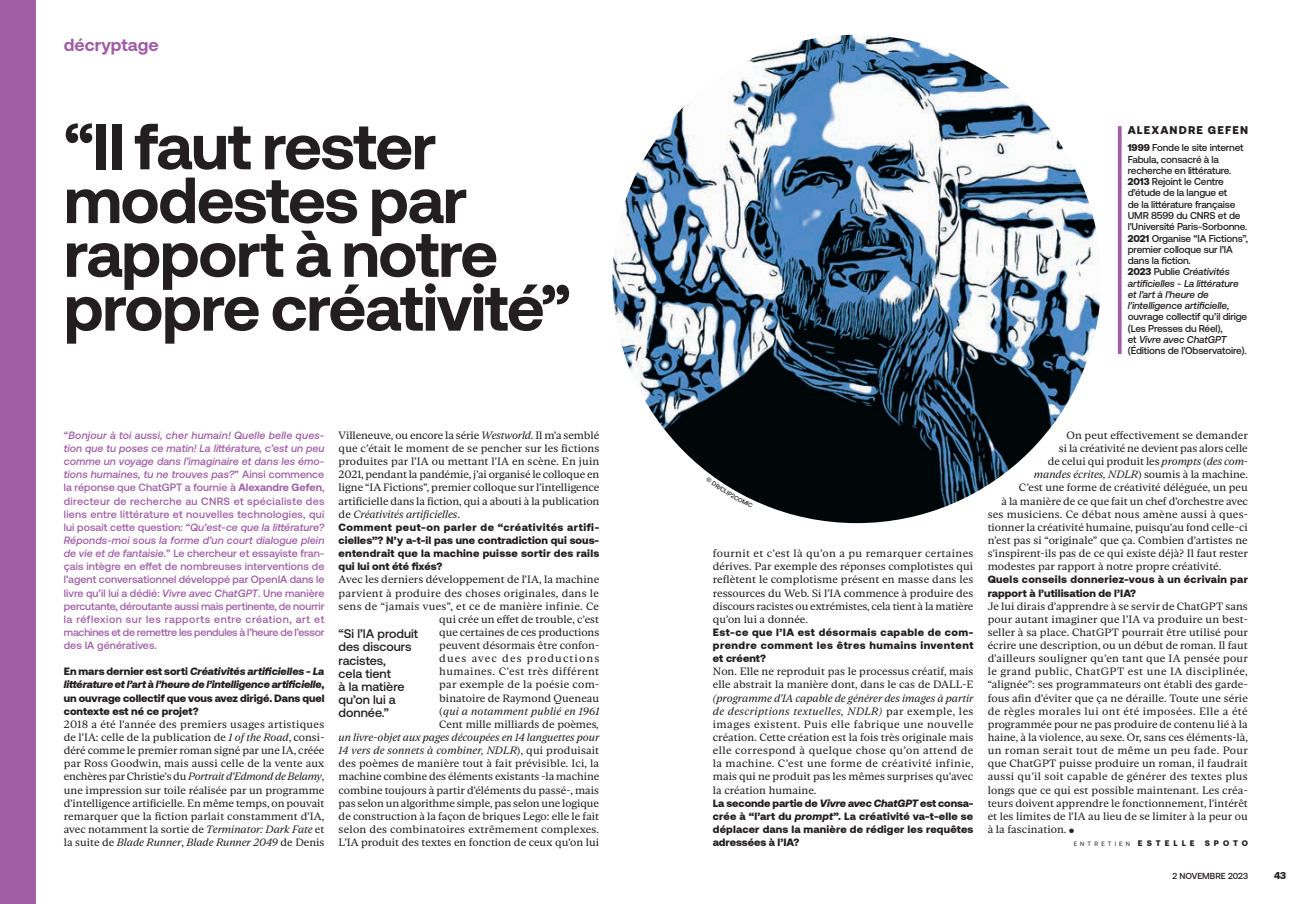
<style>
.page{position:relative;width:1312px;height:904px;background:#fff}
.page>*{position:absolute;margin:0;border:0;box-sizing:border-box;transform-origin:0 0}
.t1{font:700 65px/53.8px "Aeonik";letter-spacing:-.02em;color:#231f20}
.t2{font:700 17.5px "Aeonik";color:#a05ea6}
.t3{font:500 12.5px/13.1px "Aeonik";color:#231f20}
.t4{font:900 11.25px "Aeonik";letter-spacing:.1em;color:#231f20}
.t5{font:10.62px/13.1px "Gestura Text";color:#231f20;text-align:justify}
.t6{font:500 10.62px/13.1px "Aeonik";letter-spacing:-.015em;color:#a05ea6;text-align:justify}
.t7{font:900 10.62px/13.1px "Aeonik";letter-spacing:.015em;color:#231f20;text-align:justify}
.t8{font:10.62px "Gestura Text";letter-spacing:.02em;color:#231f20}
.t9{font:italic 10.62px "Gestura Text";color:#231f20}
.t10{font:500 10px/11.2px "Aeonik";letter-spacing:-.015em;color:#231f20}
.t11{font:900 10px "Aeonik";color:#231f20}
.t12{font:500 8.75px "Aeonik";color:#231f20}
.t13{font:900 8.12px "Aeonik";letter-spacing:.5em;color:#231f20}
.s1{font-style:italic}
.s2{font-weight:700}
.s3{font-weight:900}
.s4{font-style:normal}
.s5{font-weight:400;font-size:6.25px}
</style>
<div class="page">
<img style="left:612px;top:35px;width:488px;height:488px;border-radius:244px">
<div style="left:0;top:0;width:35px;height:904px;background:#a05ea6"></div>
<svg style="left:1117px;top:126px;width:4px;height:228px"></svg>
<svg style="left:714px;top:477px;width:39px;height:23px"></svg>
<h2 class="t2" style="left:64px;top:35px;width:96px">décryptage</h2>
<h1 class="t1" style="left:64px;top:119px;width:508px">“Il faut rester modestes par rapport à notre propre créativité”</h1>
<p class="t6" style="left:64px;top:428px;width:262px">“<span class="s1">Bonjour à toi aussi, cher humain! Quelle belle ques&shy;tion que tu poses ce matin! La littérature, c’est un peu comme un voyage dans l’imaginaire et dans les émo&shy;tions humaines, tu ne trouves pas?</span>” Ainsi commence la réponse que ChatGPT a fournie à <span class="s2">Alexandre Gefen</span>, directeur de recherche au CNRS et spécialiste des liens entre littérature et nouvelles technologies, qui lui posait cette question: “<span class="s1">Qu’est-ce que la littérature?<br>Réponds-moi sous la forme d’un court dialogue plein de vie et de fantaisie.</span>” Le chercheur et essayiste fran&shy;çais intègre en effet de nombreuses interventions de l’agent conversationnel développé par OpenIA dans le livre qu’il lui a dédié: <span class="s1">Vivre avec ChatGPT</span>. Une manière percutante, déroutante aussi mais pertinente, de nourrir la réflexion sur les rapports entre création, art et machines et de remettre les pendules à l’heure de l’essor des IA génératives.</p>
<p class="t7" style="left:64px;top:665px;width:262px">En mars dernier est sorti <span class="s1">Créativités artificielles - La littérature et l’art à l’heure de l’intelligence artificielle</span>, un ouvrage collectif que vous avez dirigé. Dans quel contexte est né ce projet?</p>
<p class="t5" style="left:64px;top:717px;width:262px">2018 a été l’année des premiers usages artistiques de l’IA: celle de la publication de <span class="s1">1 of the Road</span>, consi&shy;déré comme le premier roman signé par une IA, créée par Ross Goodwin, mais aussi celle de la vente aux enchères par Christie’s du <span class="s1">Portrait d’Edmond de Belamy</span>, une impression sur toile réalisée par un programme d’intelligence artificielle. En même temps, on pouvait remarquer que la fiction parlait constamment d’IA, avec notamment la sortie de <span class="s1">Terminator: Dark Fate</span> et la suite de <span class="s1">Blade Runner</span>, <span class="s1">Blade Runner 2049</span> de Denis</p>
<p class="t5" style="left:338px;top:429px;width:262px">Villeneuve, ou encore la série <span class="s1">Westworld</span>. Il m’a semblé que c’était le moment de se pencher sur les fictions produites par l’IA ou mettant l’IA en scène. En juin 2021, pendant la pandémie, j’ai organisé le colloque en ligne “IA Fictions”, premier colloque sur l’intelligence artificielle dans la fiction, qui a abouti à la publication de <span class="s1">Créativités artificielles</span>.</p>
<p class="t7" style="left:338px;top:520px;width:262px">Comment peut-on parler de “créativités artifi&shy;cielles”? N’y a-t-il pas une contradiction qui sous&shy;entendrait que la machine puisse sortir des rails qui lui ont été fixés?</p>
<p class="t5" style="left:338px;top:573px;width:262px;text-align:right">Avec les derniers développement de l’IA, la machine parvient à produire des choses originales, dans le sens de “jamais vues”, et ce de manière infinie. Ce qui crée un effet de trouble, c’est<br>que certaines de ces productions<br>peuvent désormais être confon-<br>dues avec des productions<br>humaines. C’est très différent<br>par exemple de la poésie com-<br>binatoire de Raymond Queneau<br>(<span class="s1">qui a notamment publié en 1961<br></span>Cent mille milliards de poèmes<span class="s1">,<br>un livre-objet aux pages découpées en 14 languettes pour 14 vers de sonnets à combiner, NDLR</span>), qui produisait des poèmes de manière tout à fait prévisible. Ici, la machine combine des éléments existants -la machine combine toujours à partir d’éléments du passé-, mais pas selon un algorithme simple, pas selon une logique de construction à la façon de briques Lego: elle le fait selon des combinatoires extrêmement complexes.<br>L’IA produit des textes en fonction de ceux qu’on lui</p>
<p class="t3" style="left:338px;top:627px;width:81px">“Si l’IA produit des discours racistes,<br>cela tient<br>à la matière qu’on lui a donnée.”</p>
<p class="t4" style="left:1127px;top:123px;width:122px">ALEXANDRE GEFEN</p>
<p class="t10" style="left:1127px;top:142px;width:122px"><span class="s3">1999</span> Fonde le site internet<br>Fabula, consacré à la recherche en littérature.<br><span class="s3">2013</span> Rejoint le Centre d’étude de la langue et<br>de la littérature française<br>UMR 8599 du CNRS et de l'Université Paris-Sorbonne.<br><span class="s3">2021</span> Organise “IA Fictions”, premier colloque sur l’IA dans la fiction.<br><span class="s3">2023</span> Publie <span class="s1">Créativités artificielles - La littérature et l’art à l’heure de l’intelligence artificielle</span>, ouvrage collectif qu’il dirige (Les Presses du Réel),<br>et <span class="s1">Vivre avec ChatGPT </span>(Éditions de l’Observatoire).</p>
<p class="t5" style="left:712px;top:547px;width:262px">fournit et c’est là qu’on a pu remarquer certaines dérives. Par exemple des réponses complotistes qui reflètent le complotisme présent en masse dans les ressources du Web. Si l’IA commence à produire des discours racistes ou extrémistes, cela tient à la matière qu’on lui a donnée.</p>
<p class="t7" style="left:712px;top:625px;width:262px">Est-ce que l’IA est désormais capable de com&shy;prendre comment les êtres humains inventent et créent?</p>
<p class="t5" style="left:712px;top:665px;width:262px">Non. Elle ne reproduit pas le processus créatif, mais elle abstrait la manière dont, dans le cas de DALL-E</p>
<p class="t5" style="left:712px;top:691px;width:262px"><span class="s1">(programme d'IA capable de générer des images à partir de descriptions textuelles, NDLR)</span> par exemple, les images existent. Puis elle fabrique une nouvelle création. Cette création est la fois très originale mais elle correspond à quelque chose qu’on attend de la machine. C’est une forme de créativité infinie, mais qui ne produit pas les mêmes surprises qu’avec la création humaine.</p>
<p class="t7" style="left:712px;top:796px;width:262px">La seconde partie de <span class="s1">Vivre avec ChatGPT</span> est consa&shy;crée à “l’art du <span class="s1">prompt</span>”. La créativité va-t-elle se déplacer dans la manière de rédiger les requêtes adressées à l’IA?</p>
<p class="t5" style="left:1066px;top:429px;width:183px">On peut effectivement se demander</p>
<p class="t5" style="left:1058px;top:442px;width:190px">si la créativité ne devient pas alors celle</p>
<p class="t5" style="left:1047px;top:455px;width:201px">de celui qui produit les <span class="s1">prompts</span> (<span class="s1">des com-</span></p>
<p class="t9" style="left:1033px;top:468px;width:215px">mandes écrites, NDLR<span class="s4">) soumis à la machine.</span></p>
<p class="t5" style="left:1018px;top:481px;width:230px">C’est une forme de créativité déléguée, un peu</p>
<p class="t5" style="left:1001px;top:494px;width:248px">à la manière de ce que fait un chef d’orchestre avec</p>
<p class="t8" style="left:987px;top:508px;width:262px">ses musiciens. Ce débat nous amène aussi à ques-</p>
<p class="t5" style="left:987px;top:521px;width:262px">tionner la créativité humaine, puisqu’au fond celle-ci</p>
<p class="t5" style="left:987px;top:534px;width:261px">n’est pas si “originale” que ça. Combien d’artistes ne</p>
<p class="t5" style="left:987px;top:547px;width:261px">s’inspirent-ils pas de ce qui existe déjà? Il faut rester</p>
<p class="t5" style="left:987px;top:560px;width:235px">modestes par rapport à notre propre créativité.</p>
<p class="t7" style="left:987px;top:573px;width:262px">Quels conseils donneriez-vous à un écrivain par rapport à l’utilisation de l’IA?</p>
<p class="t5" style="left:987px;top:599px;width:262px">Je lui dirais d’apprendre à se servir de ChatGPT sans pour autant imaginer que l’IA va produire un best&shy;seller à sa place. ChatGPT pourrait être utilisé pour écrire une description, ou un début de roman. Il faut d’ailleurs souligner qu’en tant que IA pensée pour le grand public, ChatGPT est une IA disciplinée, “alignée”: ses programmateurs ont établi des garde&shy;fous afin d’éviter que ça ne déraille. Toute une série de règles morales lui ont été imposées. Elle a été programmée pour ne pas produire de contenu lié à la haine, à la violence, au sexe. Or, sans ces éléments-là, un roman serait tout de même un peu fade. Pour que ChatGPT puisse produire un roman, il faudrait aussi qu’il soit capable de générer des textes plus longs que ce qui est possible maintenant. Les créa&shy;teurs doivent apprendre le fonctionnement, l’intérêt et les limites de l’IA au lieu de se limiter à la peur ou à la fascination. ●</p>
<p class="t13" style="left:1073px;top:838px;width:176px"><span class="s5">ENTRETIEN</span> ESTELLE SPOTO</p>
<p class="t12" style="left:1172px;top:870px;width:77px">2 NOVEMBRE 2023</p>
<p class="t11" style="left:1273px;top:869px;width:14px">43</p>
</div>
